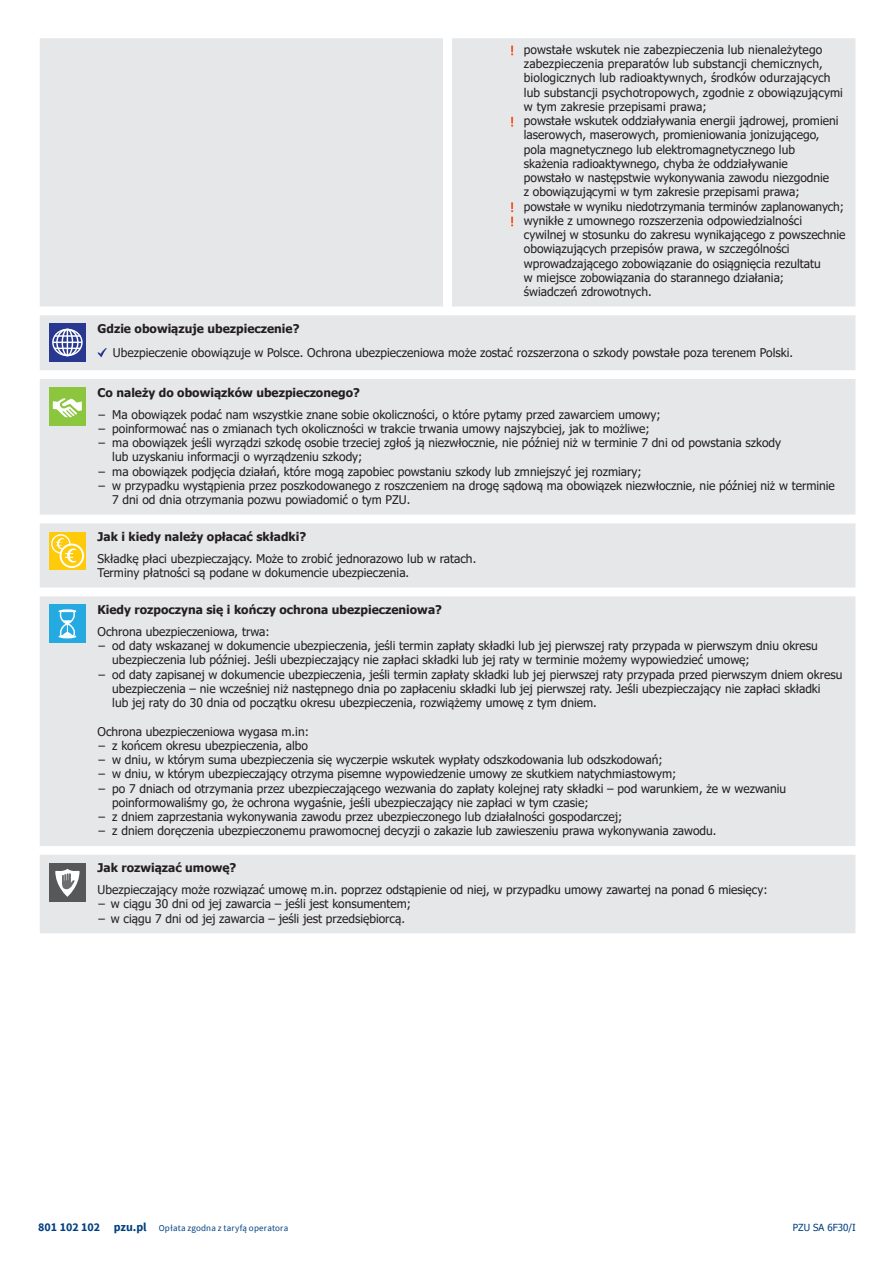
<style>
.page{position:relative;width:893px;height:1263px;background:#fff}
.page>*{position:absolute;margin:0;border:0;box-sizing:border-box;transform-origin:0 0}
.t1{font:12px/14.2px "Tahoma";color:#231f20}
.t2{font:700 12px "Tahoma";color:#231f20}
.t3{font:9.75px "Tahoma";color:#014081}
.t4{font:9px "Source Sans Pro";letter-spacing:.025em;color:#014081}
.s1{font-weight:700;font-size:12px}
</style>
<div class="page">
<div style="left:40px;top:315px;width:815px;height:618px;background:#e6e7e9"></div>
<div style="left:40px;top:38px;width:815px;height:269px;background:#e6e7e9"></div>
<svg style="left:40px;top:370px;width:815px;height:484px;background:#e7e8ea"></svg>
<svg style="left:511px;top:45px;width:2px;height:10px"></svg>
<svg style="left:511px;top:117px;width:2px;height:10px"></svg>
<svg style="left:511px;top:202px;width:2px;height:24px"></svg>
<div style="left:49px;top:324px;width:37px;height:38px;background:#283890"></div>
<div style="left:52px;top:329px;width:31px;height:27px;border:1px solid #fff;border-radius:50%"></div>
<svg style="left:53px;top:329px;width:29px;height:27px"></svg>
<svg style="left:98px;top:348px;width:9px;height:9px"></svg>
<div style="left:49px;top:387px;width:37px;height:39px;background:#8bc63e"></div>
<svg style="left:53px;top:398px;width:29px;height:20px"></svg>
<div style="left:49px;top:532px;width:37px;height:38px;background:#feca0a"></div>
<svg style="left:52px;top:535px;width:18px;height:18px"></svg>
<div style="left:51px;top:534px;width:19px;height:20px;border:1px solid #fff;border-radius:50%"></div>
<svg style="left:61px;top:544px;width:22px;height:23px"></svg>
<div style="left:60px;top:543px;width:24px;height:25px;border:2px solid #fff;border-radius:50%"></div>
<svg style="left:55px;top:537px;width:22px;height:27px"></svg>
<div style="left:49px;top:605px;width:37px;height:38px;background:#24aae1"></div>
<svg style="left:59px;top:609px;width:17px;height:29px"></svg>
<div style="left:49px;top:863px;width:37px;height:38px;background:#57585a"></div>
<svg style="left:55px;top:869px;width:25px;height:28px"></svg>
<p class="t1" style="left:524px;top:43px;width:323px">powstałe wskutek nie zabezpieczenia lub nienależytego zabezpieczenia preparatów lub substancji chemicznych, biologicznych lub radioaktywnych, środków odurzających lub substancji psychotropowych, zgodnie z obowiązującymi w tym zakresie przepisami prawa;<br>powstałe wskutek oddziaływania energii jądrowej, promieni laserowych, maserowych, promieniowania jonizującego,<br>pola magnetycznego lub elektromagnetycznego lub<br>skażenia radioaktywnego, chyba że oddziaływanie<br>powstało w następstwie wykonywania zawodu niezgodnie<br>z obowiązującymi w tym zakresie przepisami prawa; powstałe w wyniku niedotrzymania terminów zaplanowanych; wynikłe z umownego rozszerzenia odpowiedzialności cywilnej w stosunku do zakresu wynikającego z powszechnie obowiązujących przepisów prawa, w szczególności wprowadzającego zobowiązanie do osiągnięcia rezultatu<br>w miejsce zobowiązania do starannego działania;<br>świadczeń zdrowotnych.</p>
<p class="t2" style="left:98px;top:320px;width:203px">Gdzie obowiązuje ubezpieczenie?</p>
<p class="t1" style="left:113px;top:347px;width:682px">Ubezpieczenie obowiązuje w Polsce. Ochrona ubezpieczeniowa może zostać rozszerzona o szkody powstałe poza terenem Polski.</p>
<p class="t2" style="left:98px;top:384px;width:264px">Co należy do obowiązków ubezpieczonego?</p>
<p class="t1" style="left:98px;top:408px;width:565px">− Ma obowiązek podać nam wszystkie znane sobie okoliczności, o które pytamy przed zawarciem umowy;</p>
<p class="t1" style="left:98px;top:422px;width:554px">− poinformować nas o zmianach tych okoliczności w trakcie trwania umowy najszybciej, jak to możliwe;</p>
<p class="t1" style="left:98px;top:436px;width:685px">− ma obowiązek jeśli wyrządzi szkodę osobie trzeciej zgłoś ją niezwłocznie, nie później niż w terminie 7 dni od powstania szkody</p>
<p class="t1" style="left:112px;top:450px;width:252px">lub uzyskaniu informacji o wyrządzeniu szkody;</p>
<p class="t1" style="left:98px;top:465px;width:546px">− ma obowiązek podjęcia działań, które mogą zapobiec powstaniu szkody lub zmniejszyć jej rozmiary;</p>
<p class="t1" style="left:98px;top:479px;width:739px">− w przypadku wystąpienia przez poszkodowanego z roszczeniem na drogę sądową ma obowiązek niezwłocznie, nie później niż w terminie</p>
<p class="t1" style="left:112px;top:493px;width:300px">7 dni od dnia otrzymania pozwu powiadomić o tym PZU.</p>
<p class="t2" style="left:98px;top:528px;width:210px">Jak i kiedy należy opłacać składki?</p>
<p class="t1" style="left:98px;top:552px;width:380px">Składkę płaci ubezpieczający. Może to zrobić jednorazowo lub w ratach.<br>Terminy płatności są podane w dokumencie ubezpieczenia.</p>
<p class="t2" style="left:98px;top:601px;width:346px">Kiedy rozpoczyna się i kończy ochrona ubezpieczeniowa?</p>
<p class="t1" style="left:98px;top:625px;width:174px">Ochrona ubezpieczeniowa, trwa:</p>
<p class="t1" style="left:98px;top:639px;width:722px">− od daty wskazanej w dokumencie ubezpieczenia, jeśli termin zapłaty składki lub jej pierwszej raty przypada w pierwszym dniu okresu</p>
<p class="t1" style="left:112px;top:653px;width:639px">ubezpieczenia lub później. Jeśli ubezpieczający nie zapłaci składki lub jej raty w terminie możemy wypowiedzieć umowę;</p>
<p class="t1" style="left:98px;top:668px;width:746px">− od daty zapisanej w dokumencie ubezpieczenia, jeśli termin zapłaty składki lub jej pierwszej raty przypada przed pierwszym dniem okresu</p>
<p class="t1" style="left:112px;top:682px;width:710px">ubezpieczenia – nie wcześniej niż następnego dnia po zapłaceniu składki lub jej pierwszej raty. Jeśli ubezpieczający nie zapłaci składki</p>
<p class="t1" style="left:112px;top:696px;width:486px">lub jej raty do 30 dnia od początku okresu ubezpieczenia, rozwiążemy umowę z tym dniem.</p>
<p class="t1" style="left:98px;top:725px;width:213px">Ochrona ubezpieczeniowa wygasa m.in:</p>
<p class="t1" style="left:98px;top:739px;width:212px">− z końcem okresu ubezpieczenia, albo</p>
<p class="t1" style="left:98px;top:753px;width:567px">− w dniu, w którym suma ubezpieczenia się wyczerpie wskutek wypłaty odszkodowania lub odszkodowań;</p>
<p class="t1" style="left:98px;top:767px;width:580px">− w dniu, w którym ubezpieczający otrzyma pisemne wypowiedzenie umowy ze skutkiem natychmiastowym;</p>
<p class="t1" style="left:98px;top:782px;width:690px">− po 7 dniach od otrzymania przez ubezpieczającego wezwania do zapłaty kolejnej raty składki – pod warunkiem, że w wezwaniu</p>
<p class="t1" style="left:112px;top:796px;width:478px">poinformowaliśmy go, że ochrona wygaśnie, jeśli ubezpieczający nie zapłaci w tym czasie;</p>
<p class="t1" style="left:98px;top:810px;width:526px">− z dniem zaprzestania wykonywania zawodu przez ubezpieczonego lub działalności gospodarczej;</p>
<p class="t1" style="left:98px;top:824px;width:620px">− z dniem doręczenia ubezpieczonemu prawomocnej decyzji o zakazie lub zawieszeniu prawa wykonywania zawodu.</p>
<p class="t2" style="left:98px;top:859px;width:140px">Jak rozwiązać umowę?</p>
<p class="t1" style="left:98px;top:883px;width:672px">Ubezpieczający może rozwiązać umowę m.in. poprzez odstąpienie od niej, w przypadku umowy zawartej na ponad 6 miesięcy:</p>
<p class="t1" style="left:98px;top:897px;width:314px">– w ciągu 30 dni od jej zawarcia – jeśli jest konsumentem;</p>
<p class="t1" style="left:98px;top:912px;width:308px">– w ciągu 7 dni od jej zawarcia – jeśli jest przedsiębiorcą.</p>
<p class="t4" style="left:38px;top:1222px;width:251px"><span class="s1">801 102 102 pzu.pl</span> Opłata zgodna z taryfą operatora</p>
<p class="t3" style="left:793px;top:1221px;width:64px">PZU SA 6F30/I</p>
</div>
